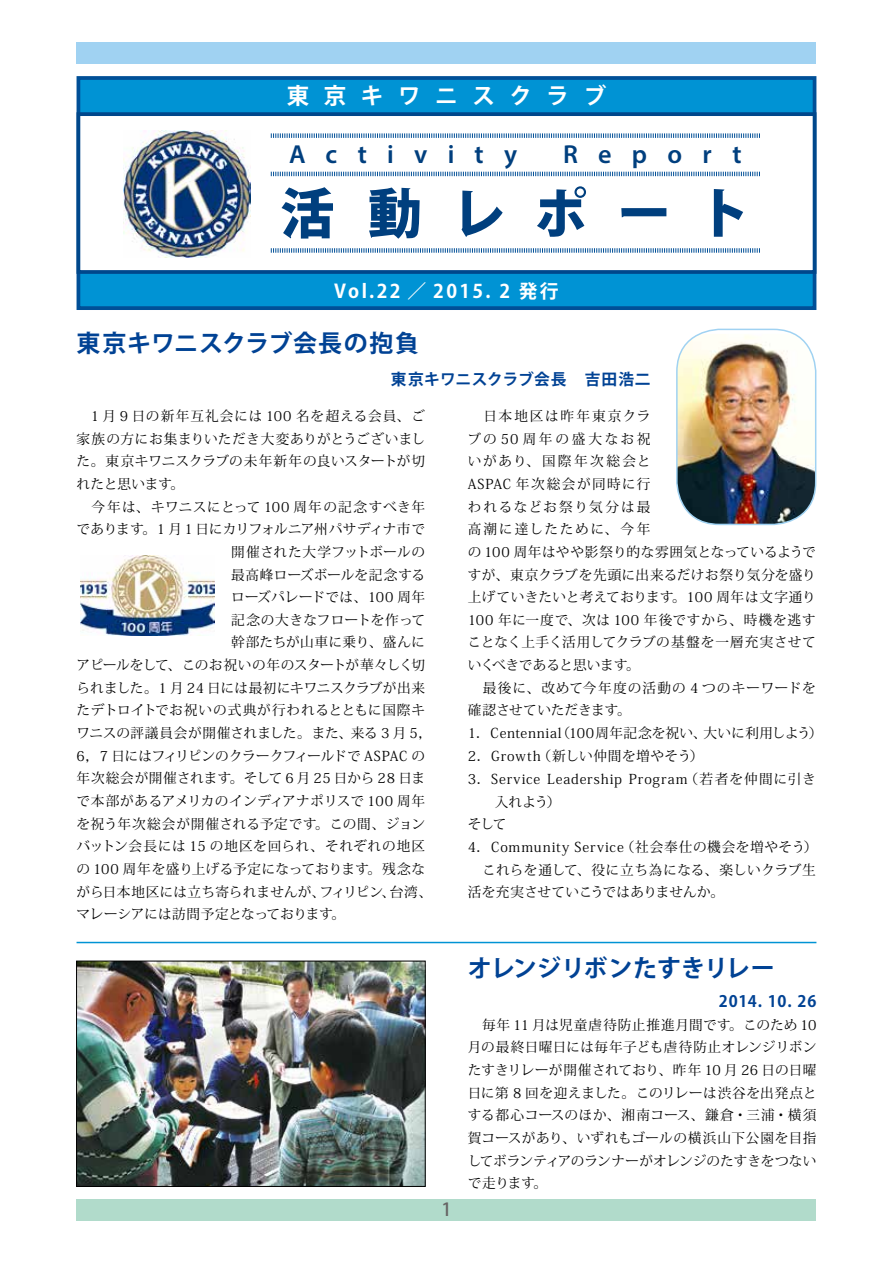
<style>
.page{position:relative;width:893px;height:1263px;background:#fff}
.page>*{position:absolute;margin:0;border:0;box-sizing:border-box;transform-origin:0 0}
.t1{font:800 54px "Koz Go Pro";letter-spacing:.545em;color:#003f7e}
.t2{font:600 26.1px "Myriad Pro";letter-spacing:.775em;color:#003f7e}
.t3{font:700 24px "Koz Go Pro";letter-spacing:.005em;color:#004294}
.t4{font:700 22.5px "Koz Go Pro";letter-spacing:.65em;color:#fff}
.t5{font:700 18.75px "Koz Go Pro";letter-spacing:.125em;color:#fff}
.t6{font:500 18px "Koz Go Pro";color:#666464}
.t7{font:700 15.75px "Koz Go Pro";letter-spacing:.035em;color:#004294}
.t8{font:13.65px/22.6px "Koz Min Pro";letter-spacing:.03em;color:#000;text-align:justify}
.t9{font:13.65px "Koz Min Pro";letter-spacing:.005em;color:#000}
.t10{font:13.65px "Koz Min Pro";letter-spacing:.05em;color:#000}
.t11{font:13.65px "Koz Min Pro";letter-spacing:.07em;color:#000}
.t12{font:13.65px "Koz Min Pro";letter-spacing:.06em;color:#000}
.t13{font:13.65px "Koz Min Pro";letter-spacing:-.01em;color:#000}
.t14{font:13.65px "Koz Min Pro";letter-spacing:-.015em;color:#000}
.t15{font:13.65px "Koz Min Pro";letter-spacing:.01em;color:#000}
.t16{font:13.65px "Koz Min Pro";letter-spacing:-.025em;color:#000}
.t17{font:13.65px "Koz Min Pro";letter-spacing:-.005em;color:#000}
.t18{font:13.65px "Koz Min Pro";color:#000}
.t19{font:13.65px "Koz Min Pro";letter-spacing:.13em;color:#000}
.t20{font:13.65px "Koz Min Pro";letter-spacing:.08em;color:#000}
.t21{font:13.65px "Koz Min Pro";letter-spacing:.1em;color:#000}
.t22{font:13.65px "Koz Min Pro";letter-spacing:.195em;color:#000}
.t23{font:13.65px "Koz Min Pro";letter-spacing:.16em;color:#000}
.t24{font:13.65px "Koz Min Pro";letter-spacing:.14em;color:#000}
</style>
<div class="page">
<div style="left:77px;top:43px;width:739px;height:21px;background:#a0d2f2"></div>
<div style="left:77px;top:1199px;width:739px;height:21px;background:#b1dbcb"></div>
<div style="left:77px;top:76px;width:739px;height:234px;background:#0093d4;border:4px solid #004f97"></div>
<div style="left:77px;top:112px;width:739px;height:162px;background:#fff;border:4px solid #00478b"></div>
<img style="left:123px;top:130px;width:128px;height:128px">
<svg style="left:270px;top:171px;width:490px;height:6px"></svg>
<svg style="left:270px;top:248px;width:490px;height:5px"></svg>
<svg style="left:270px;top:133px;width:490px;height:5px"></svg>
<hr style="left:77px;top:942px;width:739px;height:1px;background:#0093d4">
<img style="left:677px;top:334px;width:139px;height:190px">
<div style="left:676px;top:329px;width:140px;height:196px;border:2px solid #a0d2f2;border-radius:43px"></div>
<img style="left:78px;top:963px;width:345px;height:221px">
<div style="left:76px;top:961px;width:349px;height:225px;border:1px solid #000"></div>
<img style="left:80px;top:555px;width:134px;height:81px">
<h3 class="t4" style="left:287px;top:81px;width:321px">東京キワニスクラブ</h3>
<h2 class="t2" style="left:289px;top:138px;width:230px">Activity</h2>
<h2 class="t2" style="left:563px;top:138px;width:180px">Report</h2>
<h1 class="t1" style="left:280px;top:178px;width:472px">活動レポート</h1>
<h3 class="t5" style="left:334px;top:279px;width:226px">Vol.22 ／ 2015. 2 発行</h3>
<h3 class="t3" style="left:77px;top:328px;width:344px">東京キワニスクラブ会長の抱負</h3>
<p class="t7" style="left:391px;top:369px;width:261px">東京キワニスクラブ会長　吉田浩二</p>
<p class="t11" style="left:77px;top:406px;width:350px">　1 月 9 日の新年互礼会には 100 名を超える会員、ご</p>
<p class="t8" style="left:77px;top:427px;width:350px">家族の方にお集まりいただき大変ありがとうございまし</p>
<p class="t18" style="left:77px;top:452px;width:350px">た。東京キワニスクラブの未年新年の良いスタートが切</p>
<p class="t9" style="left:77px;top:474px;width:109px">れたと思います。</p>
<p class="t10" style="left:77px;top:497px;width:350px">　今年は、キワニスにとって 100 周年の記念すべき年</p>
<p class="t13" style="left:77px;top:520px;width:350px">であります。1 月 1 日にカリフォルニア州パサディナ市で</p>
<p class="t8" style="left:231px;top:540px;width:195px">開催された大学フットボールの</p>
<p class="t15" style="left:231px;top:565px;width:195px">最高峰ローズボールを記念する</p>
<p class="t8" style="left:231px;top:585px;width:195px">ローズパレードでは、100 周年</p>
<p class="t8" style="left:231px;top:608px;width:195px">記念の大きなフロートを作って</p>
<p class="t8" style="left:231px;top:631px;width:195px">幹部たちが山車に乗り、盛んに</p>
<p class="t16" style="left:77px;top:655px;width:350px">アピールをして、このお祝いの年のスタートが華々しく切</p>
<p class="t17" style="left:77px;top:678px;width:350px">られました。1 月 24 日には最初にキワニスクラブが出来</p>
<p class="t8" style="left:77px;top:699px;width:350px">たデトロイトでお祝いの式典が行われるとともに国際キ</p>
<p class="t8" style="left:77px;top:721px;width:357px">ワニスの評議員会が開催されました。また、来る 3 月 5，</p>
<p class="t14" style="left:77px;top:746px;width:350px">6，7 日にはフィリピンのクラークフィールドで ASPAC の</p>
<p class="t8" style="left:77px;top:766px;width:350px">年次総会が開催されます。そして 6 月 25 日から 28 日ま</p>
<p class="t8" style="left:77px;top:789px;width:350px">で本部があるアメリカのインディアナポリスで 100 周年</p>
<p class="t8" style="left:77px;top:812px;width:350px">を祝う年次総会が開催される予定です。この間、ジョン</p>
<p class="t10" style="left:77px;top:837px;width:350px">バットン会長には 15 の地区を回られ、それぞれの地区</p>
<p class="t8" style="left:77px;top:857px;width:350px">の 100 周年を盛り上げる予定になっております。残念な</p>
<p class="t9" style="left:77px;top:882px;width:357px">がら日本地区には立ち寄られませんが、フィリピン、台湾、</p>
<p class="t13" style="left:77px;top:904px;width:270px">マレーシアには訪問予定となっております。</p>
<h3 class="t6" style="left:441px;top:1198px;width:12px">1</h3>
<p class="t19" style="left:468px;top:406px;width:184px">　日本地区は昨年東京クラ</p>
<p class="t22" style="left:468px;top:429px;width:184px">ブの50 周年の盛大なお祝</p>
<p class="t23" style="left:468px;top:452px;width:184px">いがあり、国際年次総会と</p>
<p class="t21" style="left:468px;top:474px;width:184px">ASPAC 年次総会が同時に行</p>
<p class="t19" style="left:468px;top:497px;width:184px">われるなどお祭り気分は最</p>
<p class="t24" style="left:468px;top:520px;width:184px">高潮に達したために、今年</p>
<p class="t9" style="left:468px;top:542px;width:349px">の 100 周年はやや影祭り的な雰囲気となっているようで</p>
<p class="t8" style="left:468px;top:563px;width:349px">すが、東京クラブを先頭に出来るだけお祭り気分を盛り</p>
<p class="t8" style="left:468px;top:585px;width:349px">上げていきたいと考えております。100 周年は文字通り</p>
<p class="t12" style="left:468px;top:610px;width:350px">100 年に一度で、次は 100 年後ですから、時機を逃す</p>
<p class="t9" style="left:468px;top:633px;width:349px">ことなく上手く活用してクラブの基盤を一層充実させて</p>
<p class="t14" style="left:468px;top:655px;width:174px">いくべきであると思います。</p>
<p class="t20" style="left:468px;top:678px;width:350px">　最後に、改めて今年度の活動の 4 つのキーワードを</p>
<p class="t15" style="left:468px;top:701px;width:164px">確認させていただきます。</p>
<p class="t8" style="left:468px;top:721px;width:356px">1．Centennial （100周年記念を祝い、大いに利用しよう）</p>
<p class="t10" style="left:468px;top:747px;width:237px">2．Growth（新しい仲間を増やそう）</p>
<p class="t11" style="left:468px;top:769px;width:349px">3．Service Leadership Program（若者を仲間に引き</p>
<p class="t8" style="left:495px;top:790px;width:67px">入れよう）</p>
<p class="t8" style="left:468px;top:813px;width:40px">そして</p>
<p class="t12" style="left:468px;top:837px;width:351px">4．Community Service（社会奉仕の機会を増やそう）</p>
<p class="t8" style="left:468px;top:858px;width:350px">　これらを通して、役に立ち為になる、楽しいクラブ生</p>
<p class="t8" style="left:468px;top:880px;width:258px">活を充実させていこうではありませんか。</p>
<h3 class="t3" style="left:468px;top:953px;width:309px">オレンジリボンたすきリレー</h3>
<p class="t7" style="left:719px;top:991px;width:99px">2014. 10. 26</p>
<p class="t8" style="left:468px;top:1013px;width:350px">　毎年 11 月は児童虐待防止推進月間です。このため 10月の最終日曜日には毎年子ども虐待防止オレンジリボンたすきリレーが開催されており、昨年 10 月 26 日の日曜日に第 8 回を迎えました。このリレーは渋谷を出発点とする都心コースのほか、湘南コース、鎌倉・三浦・横須賀コースがあり、いずれもゴールの横浜山下公園を目指してボランティアのランナーがオレンジのたすきをつないで走ります。</p>
</div>
